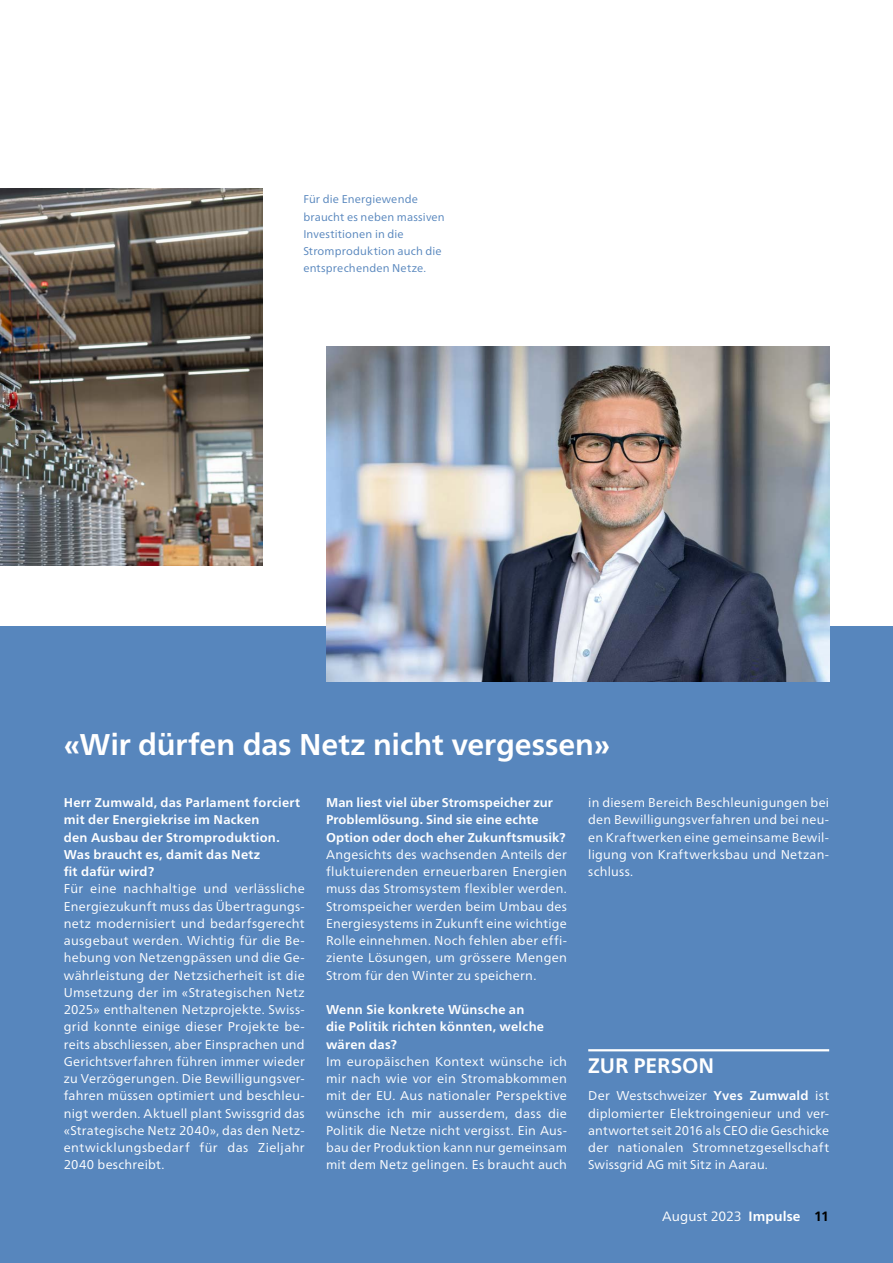
<style>
.page{position:relative;width:893px;height:1263px;background:#fff}
.page>*{position:absolute;margin:0;border:0;box-sizing:border-box;transform-origin:0 0}
.t1{font:700 30px "Frutiger Neue LT Pro";letter-spacing:-.005em;color:#fff}
.t2{font:700 21px "Frutiger Neue LT Pro";color:#fff}
.t3{font:13.5px "Frutiger Neue LT Pro";letter-spacing:.005em;color:#fff}
.t4{font:12.75px/17.2px "Frutiger Neue LT Pro";letter-spacing:.02em;color:#fff;text-align:justify}
.t5{font:700 12.75px/17.2px "Frutiger Neue LT Pro";letter-spacing:.02em;color:#fff}
.t6{font:11.25px/17.2px "Frutiger Neue LT Pro";letter-spacing:.015em;color:#5786bd}
.s1{font-weight:700}
.s2{font-weight:700;color:#000}
</style>
<div class="page">
<div style="left:0;top:627px;width:893px;height:636px;background:#5786bd"></div>
<img style="left:0;top:188px;width:262px;height:378px">
<img style="left:326px;top:346px;width:503px;height:336px">
<hr style="left:588px;top:1049px;width:241px;height:2px;background:#fff">
<p class="t6" style="left:303px;top:191px;width:143px">Für die Energiewende braucht es neben massiven<br>Investitionen in die<br>Stromproduktion auch die entsprechenden Netze.</p>
<h1 class="t1" style="left:64px;top:727px;width:548px">«Wir dürfen das Netz nicht vergessen»</h1>
<p class="t5" style="left:64px;top:794px;width:238px">Herr Zumwald, das Parlament forciert mit der Energiekrise im Nacken<br>den Ausbau der Stromproduktion.<br>Was braucht es, damit das Netz<br>fit dafür wird?</p>
<p class="t4" style="left:64px;top:880px;width:242px">Für eine nachhaltige und verlässliche Energiezukunft muss das Übertragungs&shy;netz modernisiert und bedarfsgerecht ausgebaut werden. Wichtig für die Be&shy;hebung von Netzengpässen und die Ge&shy;währleistung der Netzsicherheit ist die Umsetzung der im «Strategischen Netz 2025» enthaltenen Netzprojekte. Swiss&shy;grid konnte einige dieser Projekte be&shy;reits abschliessen, aber Einsprachen und Gerichtsverfahren führen immer wieder zu Verzögerungen. Die Bewilligungsver&shy;fahren müssen optimiert und beschleu&shy;nigt werden. Aktuell plant Swissgrid das «Strategische Netz 2040», das den Netz&shy;entwicklungsbedarf für das Zieljahr 2040 beschreibt.</p>
<p class="t5" style="left:326px;top:794px;width:241px">Man liest viel über Stromspeicher zur<br>Problemlösung. Sind sie eine echte<br>Option oder doch eher Zukunftsmusik?</p>
<p class="t4" style="left:326px;top:846px;width:242px">Angesichts des wachsenden Anteils der fluktuierenden erneuerbaren Energien muss das Stromsystem flexibler werden.<br>Stromspeicher werden beim Umbau des Energiesystems in Zukunft eine wichtige Rolle einnehmen. Noch fehlen aber effi&shy;ziente Lösungen, um grössere Mengen Strom für den Winter zu speichern.</p>
<p class="t5" style="left:326px;top:1001px;width:220px">Wenn Sie konkrete Wünsche an die Politik richten könnten, welche wären das?</p>
<p class="t4" style="left:326px;top:1053px;width:242px">Im europäischen Kontext wünsche ich mir nach wie vor ein Stromabkommen mit der EU. Aus nationaler Perspektive wünsche ich mir ausserdem, dass die Politik die Netze nicht vergisst. Ein Aus&shy;bau der Produktion kann nur gemeinsam mit dem Netz gelingen. Es braucht auch</p>
<p class="t4" style="left:588px;top:794px;width:242px">in diesem Bereich Beschleunigungen bei den Bewilligungsverfahren und bei neu&shy;en Kraftwerken eine gemeinsame Bewil&shy;ligung von Kraftwerksbau und Netzan&shy;schluss.</p>
<h2 class="t2" style="left:588px;top:1053px;width:128px">ZUR PERSON</h2>
<p class="t4" style="left:588px;top:1087px;width:242px">Der Westschweizer <span class="s1">Yves Zumwald</span> ist diplomierter Elektroingenieur und ver&shy;antwortet seit 2016 als CEO die Geschicke der nationalen Stromnetzgesellschaft Swissgrid AG mit Sitz in Aarau.</p>
<p class="t3" style="left:662px;top:1208px;width:168px">August 2023 <span class="s1">Impulse</span> <span class="s2">11</span></p>
</div>
